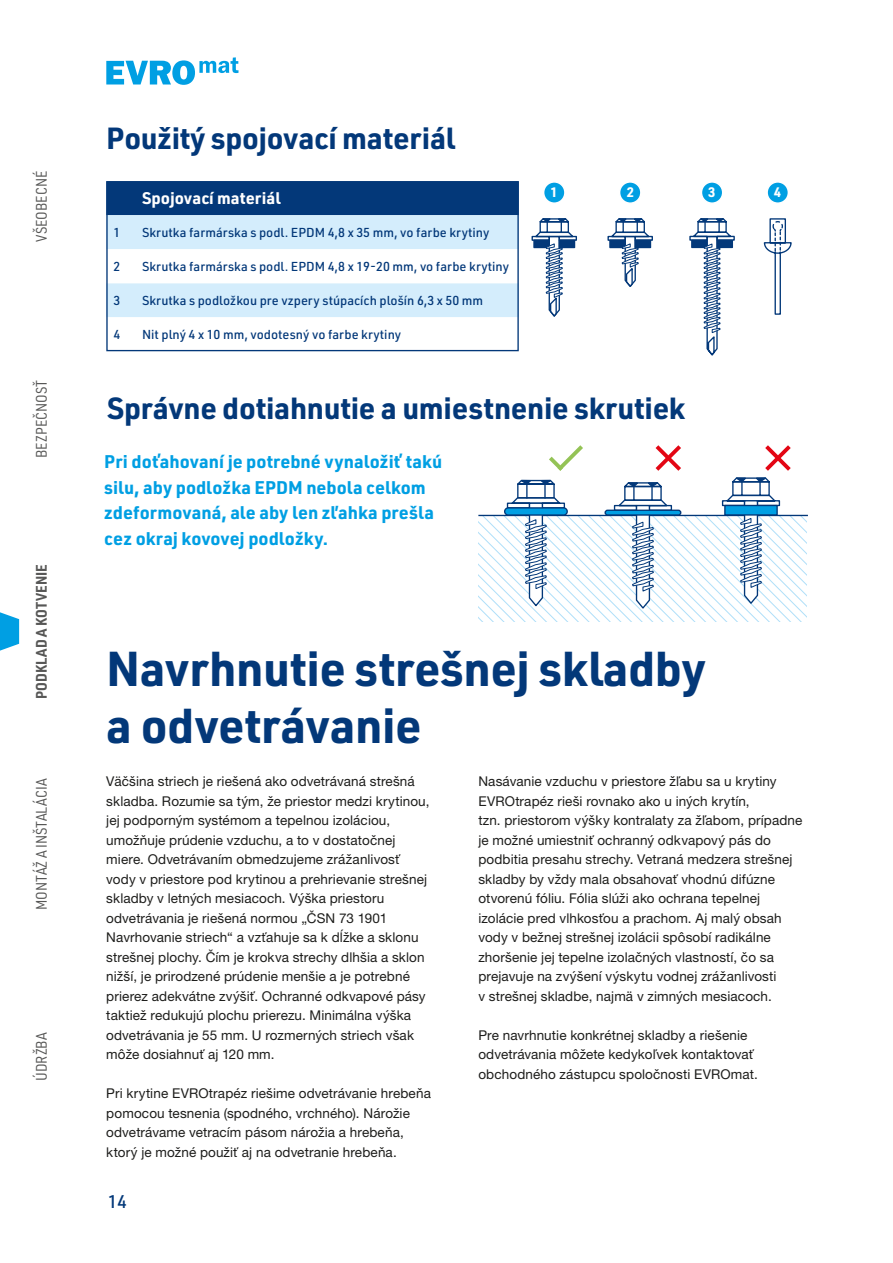
<style>
.page{position:relative;width:893px;height:1263px;background:#fff}
.page>*{position:absolute;margin:0;border:0;box-sizing:border-box;transform-origin:0 0}
.t1{font:700 48px/57px "URWDIN";letter-spacing:-.01em;color:#033879}
.t2{font:700 30px "URWDIN";letter-spacing:-.01em;color:#033879}
.t3{font:700 18px/25.5px "URWDIN";color:#009fe3}
.t4{font:500 18px "URWDIN";color:#033879}
.t5{font:700 16.5px "URWDIN";color:#fff}
.t6{font:15px "URWDIN Semi Cond";color:#575756}
.t7{font:700 15px "URWDIN Semi Cond";letter-spacing:.005em;color:#575756}
.t8{font:13.5px/19.5px "Helvetica Neue LT Pro";letter-spacing:.01em;color:#1d1d1b}
.t9{font:700 13.5px "URWDIN";color:#fff}
.t10{font:500 12.75px "URWDIN";color:#033879}
</style>
<div class="page">
<svg style="left:106px;top:57px;width:132px;height:28px"></svg>
<svg style="left:0;top:612px;width:19px;height:39px"></svg>
<svg style="left:108px;top:183px;width:409px;height:134px"></svg>
<div style="left:106px;top:181px;width:413px;height:170px;border:1px solid #033879"></div>
<svg style="left:531px;top:218px;width:46px;height:99px"></svg>
<div style="left:544px;top:182px;width:21px;height:21px;background:#009fe3;border-radius:50%"></div>
<div style="left:543px;top:181px;width:23px;height:23px;border:2px solid #fff;border-radius:50%"></div>
<div style="left:701px;top:182px;width:22px;height:21px;background:#009fe3;border-radius:50%"></div>
<div style="left:701px;top:181px;width:22px;height:23px;border:2px solid #fff;border-radius:50%"></div>
<svg style="left:607px;top:218px;width:46px;height:69px"></svg>
<div style="left:620px;top:182px;width:21px;height:21px;background:#009fe3;border-radius:50%"></div>
<div style="left:619px;top:181px;width:23px;height:23px;border:2px solid #fff;border-radius:50%"></div>
<div style="left:767px;top:182px;width:21px;height:21px;background:#009fe3;border-radius:50%"></div>
<div style="left:766px;top:181px;width:23px;height:23px;border:2px solid #fff;border-radius:50%"></div>
<svg style="left:763px;top:218px;width:29px;height:97px"></svg>
<svg style="left:689px;top:218px;width:46px;height:138px"></svg>
<hr style="left:478px;top:515px;width:330px;height:1px;background:#033879">
<svg style="left:478px;top:445px;width:329px;height:176px"></svg>
<p class="t6" style="left:32px;top:242px;width:72px;rotate:-90deg">VŠEOBECNÉ</p>
<p class="t6" style="left:32px;top:458px;width:80px;rotate:-90deg">BEZPEČNOSŤ</p>
<p class="t7" style="left:31px;top:699px;width:136px;rotate:-90deg">PODKLAD A KOTVENIE</p>
<p class="t6" style="left:32px;top:910px;width:134px;rotate:-90deg">MONTÁŽ A INŠTALÁCIA</p>
<p class="t6" style="left:32px;top:1081px;width:50px;rotate:-90deg">ÚDRŽBA</p>
<h2 class="t2" style="left:106px;top:118px;width:350px">Použitý spojovací materiál</h2>
<p class="t5" style="left:142px;top:187px;width:140px">Spojovací materiál</p>
<p class="t10" style="left:113px;top:224px;width:8px">1</p>
<p class="t10" style="left:142px;top:224px;width:349px">Skrutka farmárska s podl. EPDM 4,8 x 35 mm, vo farbe krytiny</p>
<p class="t10" style="left:113px;top:258px;width:8px">2</p>
<p class="t10" style="left:142px;top:258px;width:369px">Skrutka farmárska s podl. EPDM 4,8 x 19-20 mm, vo farbe krytiny</p>
<p class="t10" style="left:113px;top:292px;width:8px">3</p>
<p class="t10" style="left:142px;top:292px;width:343px">Skrutka s podložkou pre vzpery stúpacích plošín 6,3 x 50 mm</p>
<p class="t10" style="left:113px;top:326px;width:8px">4</p>
<p class="t10" style="left:142px;top:326px;width:261px">Nit plný 4 x 10 mm, vodotesný vo farbe krytiny</p>
<p class="t9" style="left:550px;top:183px;width:9px">1</p>
<p class="t9" style="left:627px;top:183px;width:9px">2</p>
<p class="t9" style="left:708px;top:183px;width:9px">3</p>
<p class="t9" style="left:774px;top:183px;width:9px">4</p>
<h2 class="t2" style="left:107px;top:387px;width:579px">Správne dotiahnutie a umiestnenie skrutiek</h2>
<h3 class="t3" style="left:104px;top:448px;width:339px">Pri doťahovaní je potrebné vynaložiť takú silu, aby podložka EPDM nebola celkom zdeformovaná, ale aby len zľahka prešla cez okraj kovovej podložky.</h3>
<h1 class="t1" style="left:106px;top:639px;width:601px">Navrhnutie strešnej skladby a odvetrávanie</h1>
<p class="t8" style="left:106px;top:771px;width:325px">Väčšina striech je riešená ako odvetrávaná strešná skladba. Rozumie sa tým, že priestor medzi krytinou, jej podporným systémom a tepelnou izoláciou, umožňuje prúdenie vzduchu, a to v dostatočnej miere. Odvetrávaním obmedzujeme zrážanlivosť vody v priestore pod krytinou a prehrievanie strešnej skladby v letných mesiacoch. Výška priestoru odvetrávania je riešená normou „ČSN 73 1901<br>Navrhovanie striech“ a vzťahuje sa k dĺžke a sklonu strešnej plochy. Čím je krokva strechy dlhšia a sklon nižší, je prirodzené prúdenie menšie a je potrebné prierez adekvátne zvýšiť. Ochranné odkvapové pásy taktiež redukujú plochu prierezu. Minimálna výška odvetrávania je 55 mm. U rozmerných striech však môže dosiahnuť aj 120 mm.</p>
<p class="t8" style="left:106px;top:1083px;width:326px">Pri krytine EVROtrapéz riešime odvetrávanie hrebeňa pomocou tesnenia (spodného, vrchného). Nárožie odvetrávame vetracím pásom nárožia a hrebeňa, ktorý je možné použiť aj na odvetranie hrebeňa.</p>
<p class="t8" style="left:478px;top:771px;width:325px">Nasávanie vzduchu v priestore žľabu sa u krytiny EVROtrapéz rieši rovnako ako u iných krytín,<br>tzn. priestorom výšky kontralaty za žľabom, prípadne je možné umiestniť ochranný odkvapový pás do podbitia presahu strechy. Vetraná medzera strešnej skladby by vždy mala obsahovať vhodnú difúzne otvorenú fóliu. Fólia slúži ako ochrana tepelnej izolácie pred vlhkosťou a prachom. Aj malý obsah vody v bežnej strešnej izolácii spôsobí radikálne zhoršenie jej tepelne izolačných vlastností, čo sa prejavuje na zvýšení výskytu vodnej zrážanlivosti<br>v strešnej skladbe, najmä v zimných mesiacoch.</p>
<p class="t8" style="left:478px;top:1025px;width:281px">Pre navrhnutie konkrétnej skladby a riešenie odvetrávania môžete kedykoľvek kontaktovať obchodného zástupcu spoločnosti EVROmat.</p>
<h3 class="t4" style="left:108px;top:1189px;width:21px">14</h3>
</div>
